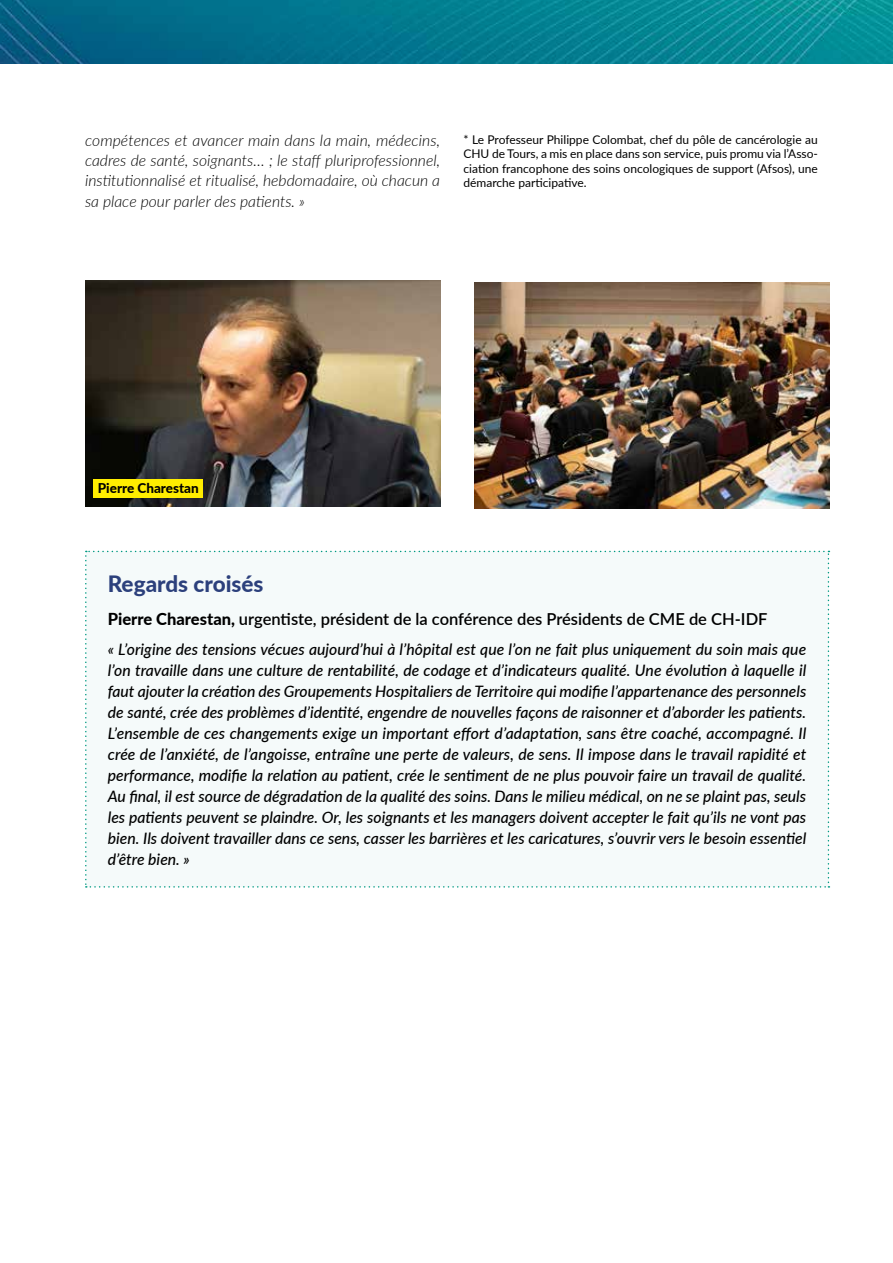
<style>
.page{position:relative;width:893px;height:1263px;background:#fff}
.page>*{position:absolute;margin:0;border:0;box-sizing:border-box;transform-origin:0 0}
.t1{font:800 22.5px "Lato";color:#2c407c}
.t2{font:600 16.5px "Lato";color:#000}
.t3{font:italic 500 15.75px/21px "Lato";color:#000;text-align:justify}
.t4{font:italic 300 15.75px/20.2px "Lato";color:#000;text-align:justify}
.t5{font:800 13.5px "Lato";color:#000}
.t6{font:12px/14.4px "Lato";color:#000;text-align:justify}
.s1{font-weight:800}
</style>
<div class="page">
<img style="left:0;top:0;width:893px;height:64px">
<svg style="left:85px;top:551px;width:744px;height:337px"></svg>
<img style="left:85px;top:281px;width:355px;height:225px">
<div style="left:94px;top:479px;width:109px;height:18px;background:#ffed00"></div>
<img style="left:474px;top:283px;width:355px;height:225px">
<p class="t4" style="left:85px;top:129px;width:356px">compétences et avancer main dans la main, médecins, cadres de santé, soignants… ; le staff pluriprofessionnel, institutionnalisé et ritualisé, hebdomadaire, où chacun a sa place pour parler des patients. »</p>
<p class="t6" style="left:463px;top:132px;width:356px">* Le Professeur Philippe Colombat, chef du pôle de cancérologie au CHU de Tours, a mis en place dans son service, puis promu via l’Asso&shy;ciation francophone des soins oncologiques de support (Afsos), une démarche participative.</p>
<p class="t5" style="left:98px;top:478px;width:102px">Pierre Charestan</p>
<h1 class="t1" style="left:108px;top:567px;width:157px">Regards croisés</h1>
<p class="t2" style="left:108px;top:607px;width:661px"><span class="s1">Pierre Charestan,</span> urgentiste, président de la conférence des Présidents de CME de CH-IDF</p>
<p class="t3" style="left:108px;top:638px;width:700px">« L’origine des tensions vécues aujourd’hui à l’hôpital est que l’on ne fait plus uniquement du soin mais que l’on travaille dans une culture de rentabilité, de codage et d’indicateurs qualité. Une évolution à laquelle il faut ajouter la création des Groupements Hospitaliers de Territoire qui modifie l’appartenance des personnels de santé, crée des problèmes d’identité, engendre de nouvelles façons de raisonner et d’aborder les patients.<br>L’ensemble de ces changements exige un important effort d’adaptation, sans être coaché, accompagné. Il crée de l’anxiété, de l’angoisse, entraîne une perte de valeurs, de sens. Il impose dans le travail rapidité et performance, modifie la relation au patient, crée le sentiment de ne plus pouvoir faire un travail de qualité.<br>Au final, il est source de dégradation de la qualité des soins. Dans le milieu médical, on ne se plaint pas, seuls les patients peuvent se plaindre. Or, les soignants et les managers doivent accepter le fait qu’ils ne vont pas bien. Ils doivent travailler dans ce sens, casser les barrières et les caricatures, s’ouvrir vers le besoin essentiel d’être bien. »</p>
</div>
